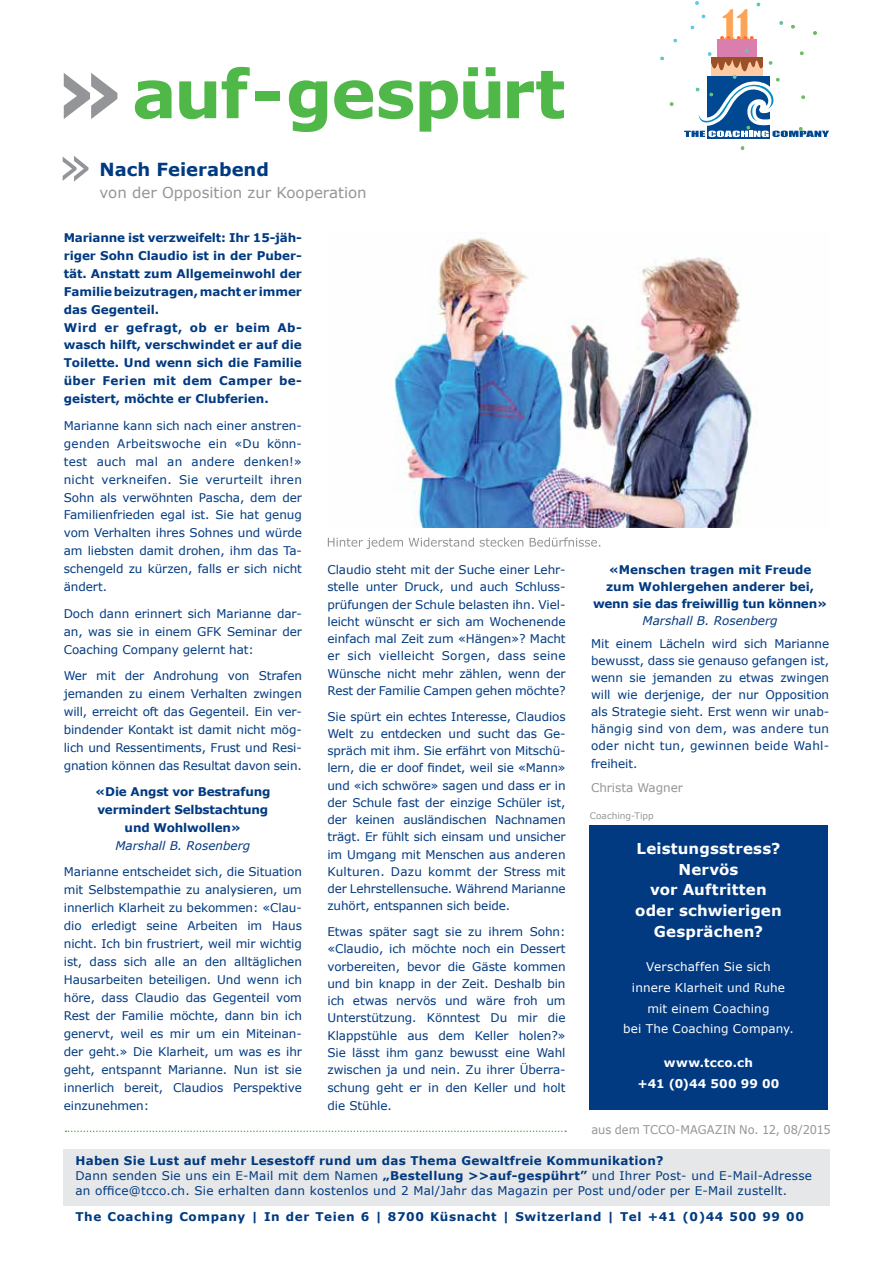
<style>
.page{position:relative;width:893px;height:1263px;background:#fff}
.page>*{position:absolute;margin:0;border:0;box-sizing:border-box;transform-origin:0 0}
.t1{font:700 67.05px "Verdana";letter-spacing:-.02em;color:#50b848}
.t2{font:54px "Verdana";color:#939598}
.t3{font:condensed 38.7px "Bernard";color:#fca355}
.t4{font:700 18px "Verdana";color:#013a81}
.t5{font:700 15px/20.9px "Verdana";letter-spacing:.01em;color:#fff;text-align:center}
.t6{font:15px "Verdana";color:#939598}
.t7{font:12px/18px "Verdana";letter-spacing:-.005em;color:#013a81;text-align:justify}
.t8{font:700 12px/18px "Verdana";letter-spacing:-.005em;color:#013a81;text-align:center}
.t9{font:12px/15px "Verdana";letter-spacing:.02em;color:#013a81}
.t10{font:12px/20.9px "Verdana";letter-spacing:.01em;color:#fff;text-align:center}
.t11{font:700 12px "Verdana";letter-spacing:.05em;color:#013a81}
.t12{font:italic 12px "Verdana";color:#013a81}
.t13{font:12px "Verdana";letter-spacing:-.005em;color:#939598;scale:.95 1}
.t14{font:700 12px/20.9px "Verdana";letter-spacing:.025em;color:#fff;text-align:center}
.t15{font:12px "Verdana";letter-spacing:-.005em;color:#939598}
.t16{font:9px "Verdana";color:#939598}
.s1{font-size:89.4px;color:#939598}
.s2{font-weight:700}
</style>
<div class="page">
<svg style="left:66px;top:1130px;width:500px;height:2px"></svg>
<div style="left:64px;top:1149px;width:766px;height:56px;background:#e6e7e8"></div>
<div style="left:590px;top:825px;width:238px;height:285px;background:#013a81"></div>
<img style="left:394px;top:237px;width:358px;height:290px">
<svg style="left:328px;top:537px;width:272px;height:12px"></svg>
<div style="left:707px;top:77px;width:63px;height:62px;background:#004892"></div>
<svg style="left:660px;top:56px;width:4px;height:4px"></svg>
<svg style="left:669px;top:102px;width:5px;height:4px"></svg>
<svg style="left:740px;top:146px;width:5px;height:4px"></svg>
<svg style="left:673px;top:38px;width:4px;height:5px"></svg>
<svg style="left:684px;top:1px;width:145px;height:136px"></svg>
<h1 class="t1" style="left:51px;top:50px;width:516px"><span class="s1">»</span>auf-gespürt</h1>
<h2 class="t2" style="left:58px;top:129px;width:36px">»</h2>
<h3 class="t4" style="left:100px;top:157px;width:171px">Nach Feierabend</h3>
<p class="t6" style="left:100px;top:182px;width:269px">von der Opposition zur Kooperation</p>
<p class="t8" style="left:64px;top:229px;width:240px;text-align:left">Marianne ist verzweifelt: Ihr 15-jäh&shy;riger Sohn Claudio ist in der Puber&shy;tät. Anstatt zum Allgemeinwohl der<br>Familie beizutragen, macht er immer das Gegenteil.<br>Wird er gefragt, ob er beim Ab&shy;wasch hilft, verschwindet er auf die<br>Toilette. Und wenn sich die Familie über Ferien mit dem Camper be&shy;geistert, möchte er Clubferien.</p>
<p class="t7" style="left:64px;top:416px;width:240px">Marianne kann sich nach einer anstren&shy;genden Arbeitswoche ein «Du könn&shy;test auch mal an andere denken!» nicht verkneifen. Sie verurteilt ihren Sohn als verwöhnten Pascha, dem der Familienfrieden egal ist. Sie hat genug vom Verhalten ihres Sohnes und würde am liebsten damit drohen, ihm das Ta&shy;schengeld zu kürzen, falls er sich nicht ändert.</p>
<p class="t7" style="left:64px;top:604px;width:240px">Doch dann erinnert sich Marianne dar&shy;an, was sie in einem GFK Seminar der Coaching Company gelernt hat:</p>
<p class="t7" style="left:64px;top:666px;width:240px">Wer mit der Androhung von Strafen jemanden zu einem Verhalten zwingen will, erreicht oft das Gegenteil. Ein ver&shy;bindender Kontakt ist damit nicht mög&shy;lich und Ressentiments, Frust und Resi&shy;gnation können das Resultat davon sein.</p>
<p class="t8" style="left:95px;top:783px;width:177px">«Die Angst vor Bestrafung vermindert Selbstachtung und Wohlwollen»</p>
<p class="t12" style="left:115px;top:838px;width:136px">Marshall B. Rosenberg</p>
<p class="t7" style="left:64px;top:863px;width:240px">Marianne entscheidet sich, die Situation mit Selbstempathie zu analysieren, um innerlich Klarheit zu bekommen: «Clau&shy;dio erledigt seine Arbeiten im Haus nicht. Ich bin frustriert, weil mir wichtig ist, dass sich alle an den alltäglichen Hausarbeiten beteiligen. Und wenn ich höre, dass Claudio das Gegenteil vom Rest der Familie möchte, dann bin ich genervt, weil es mir um ein Miteinan&shy;der geht.» Die Klarheit, um was es ihr geht, entspannt Marianne. Nun ist sie innerlich bereit, Claudios Perspektive einzunehmen:</p>
<p class="t7" style="left:327px;top:561px;width:240px;line-height:17.2px">Claudio steht mit der Suche einer Lehr&shy;stelle unter Druck, und auch Schluss&shy;prüfungen der Schule belasten ihn. Viel&shy;leicht wünscht er sich am Wochenende einfach mal Zeit zum «Hängen»? Macht er sich vielleicht Sorgen, dass seine Wünsche nicht mehr zählen, wenn der Rest der Familie Campen gehen möchte?</p>
<p class="t7" style="left:327px;top:707px;width:240px;line-height:17.2px">Sie spürt ein echtes Interesse, Claudios Welt zu entdecken und sucht das Ge&shy;spräch mit ihm. Sie erfährt von Mitschü&shy;lern, die er doof findet, weil sie «Mann» und «ich schwöre» sagen und dass er in der Schule fast der einzige Schüler ist, der keinen ausländischen Nachnamen trägt. Er fühlt sich einsam und unsicher im Umgang mit Menschen aus anderen Kulturen. Dazu kommt der Stress mit der Lehrstellensuche. Während Marianne zuhört, entspannen sich beide.</p>
<p class="t7" style="left:327px;top:923px;width:240px;line-height:17.4px">Etwas später sagt sie zu ihrem Sohn: «Claudio, ich möchte noch ein Dessert vorbereiten, bevor die Gäste kommen und bin knapp in der Zeit. Deshalb bin ich etwas nervös und wäre froh um Unterstützung. Könntest Du mir die Klappstühle aus dem Keller holen?» Sie lässt ihm ganz bewusst eine Wahl zwischen ja und nein. Zu ihrer Überra&shy;schung geht er in den Keller und holt die Stühle.</p>
<h3 class="t3" style="left:722px;top:3px;width:31px">11</h3>
<p class="t8" style="left:593px;top:561px;width:236px;line-height:17px">«Menschen tragen mit Freude zum Wohlergehen anderer bei, wenn sie das freiwillig tun können»</p>
<p class="t12" style="left:643px;top:613px;width:136px">Marshall B. Rosenberg</p>
<p class="t7" style="left:591px;top:635px;width:240px;line-height:17px">Mit einem Lächeln wird sich Marianne bewusst, dass sie genauso gefangen ist, wenn sie jemanden zu etwas zwingen will wie derjenige, der nur Opposition als Strategie sieht. Erst wenn wir unab&shy;hängig sind von dem, was andere tun oder nicht tun, gewinnen beide Wahl-</p>
<p class="t7" style="left:591px;top:754px;width:48px">freiheit.</p>
<p class="t15" style="left:591px;top:779px;width:93px">Christa Wagner</p>
<p class="t16" style="left:590px;top:810px;width:65px">Coaching-Tipp</p>
<p class="t5" style="left:635px;top:838px;width:148px">Leistungsstress?<br>Nervös<br>vor Auftritten oder schwierigen<br>Gesprächen?</p>
<p class="t10" style="left:623px;top:956px;width:172px">Verschaffen Sie sich<br>innere Klarheit und Ruhe mit einem Coaching<br>bei The Coaching Company.</p>
<p class="t14" style="left:638px;top:1052px;width:143px">www.tcco.ch<br>+41 (0)44 500 99 00</p>
<p class="t13" style="left:591px;top:1121px;width:254px">aus dem TCCO-MAGAZIN No. 12, 08/2015</p>
<p class="t9" style="left:75px;top:1152px;width:738px"><span class="s2">Haben Sie Lust auf mehr Lesestoff rund um das Thema Gewaltfreie Kommunikation?<br></span>Dann senden Sie uns ein E-Mail mit dem Namen <span class="s2">„Bestellung &gt;&gt;auf-gespührt”</span> und Ihrer Post- und E-Mail-Adresse an office@tcco.ch. Sie erhalten dann kostenlos und 2 Mal/Jahr das Magazin per Post und/oder per E-Mail zustellt.</p>
<p class="t11" style="left:75px;top:1208px;width:730px">The Coaching Company | In der Teien 6 | 8700 Küsnacht | Switzerland | Tel +41 (0)44 500 99 00</p>
</div>
